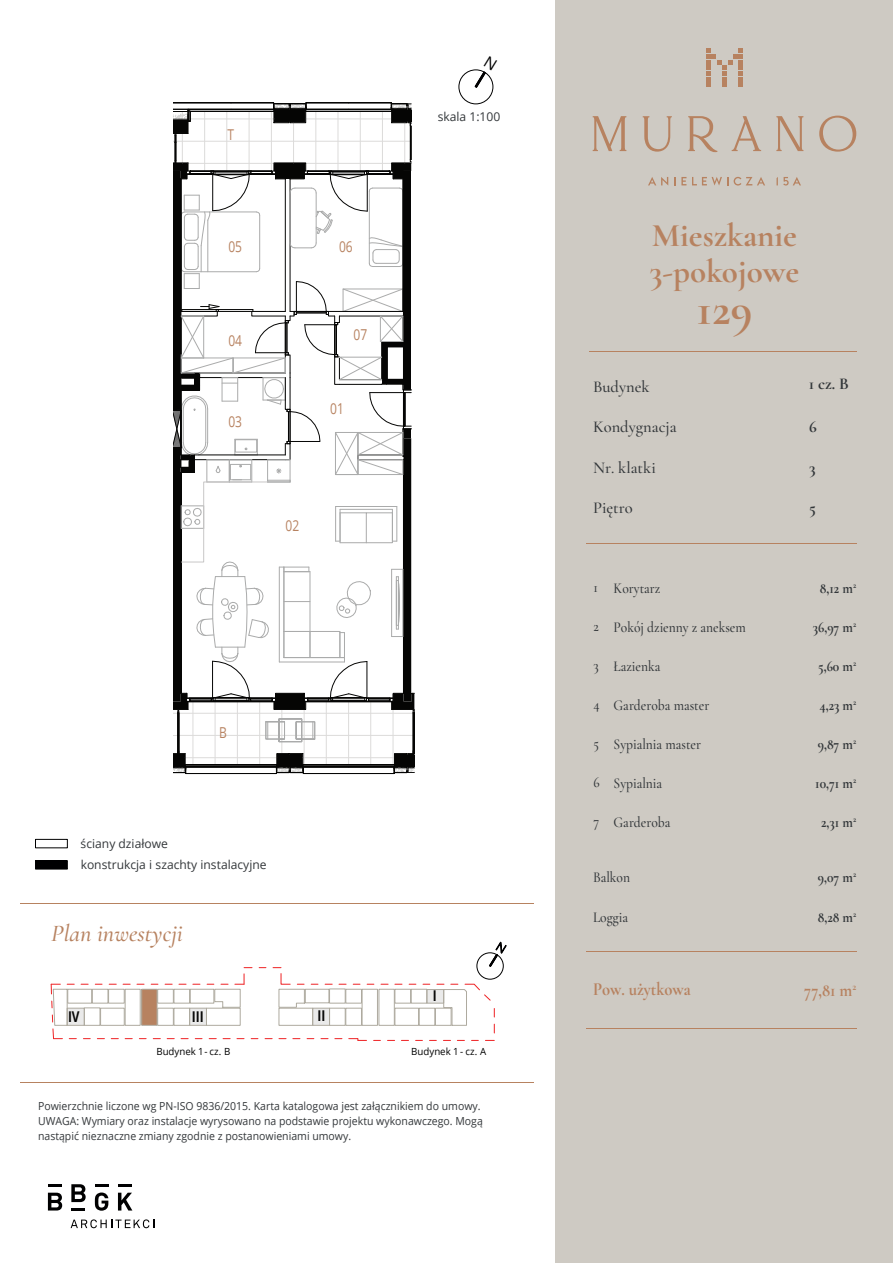
<style>
.page{position:relative;width:893px;height:1263px;background:#fff}
.page>*{position:absolute;margin:0;border:0;box-sizing:border-box;transform-origin:0 0}
.t1{font:700 46.5px "Cormorant Garamond";color:#b78260}
.t2{font:700 33px/36px "Cormorant Garamond";color:#b78260}
.t3{font:italic 500 24.15px "Cormorant";color:#b78260}
.t4{font:700 18.6px "Cormorant Garamond";color:#b78260;scale:.89 1}
.t5{font:500 16.65px "Cormorant Garamond";color:#33373a}
.t6{font:700 16.65px "Cormorant Garamond";color:#33373a}
.t7{font:500 15.15px "Cormorant Garamond";color:#33373a;scale:.89 1}
.t8{font:700 15.15px "Cormorant Garamond";color:#33373a;scale:.89 1}
.t9{font:15px "Open Sans";color:#b78260;scale:.8 1}
.t10{font:700 14.85px "Open Sans";color:#050504;scale:.8 1}
.t11{font:14.85px "Open Sans";color:#b78260;scale:.81 1}
.t12{font:700 14.85px "Open Sans";color:#050504;scale:.79 1}
.t13{font:12.15px/21.5px "Open Sans";color:#33373a}
.t14{font:11.1px/15px "Open Sans";color:#33373a;scale:.95 1}
.t15{font:9.9px "Open Sans";color:#000001}
</style>
<div class="page">
<div style="left:555px;top:1px;width:338px;height:1262px;background:#cecac3"></div>
<div style="left:36px;top:861px;width:31px;height:8px;background:#000001"></div>
<div style="left:35px;top:860px;width:33px;height:9px;border:1px solid #000001"></div>
<div style="left:35px;top:839px;width:33px;height:9px;border:1px solid #000001"></div>
<div style="left:459px;top:70px;width:34px;height:34px;border:1px solid #000001;border-radius:50%"></div>
<svg style="left:71px;top:1219px;width:83px;height:9px"></svg>
<svg style="left:71px;top:1184px;width:15px;height:18px"></svg>
<svg style="left:48px;top:1193px;width:14px;height:17px"></svg>
<svg style="left:95px;top:1192px;width:13px;height:19px"></svg>
<svg style="left:118px;top:1193px;width:14px;height:17px"></svg>
<hr style="left:118px;top:1184px;width:14px;height:3px;background:#000001">
<hr style="left:95px;top:1184px;width:14px;height:3px;background:#000001">
<hr style="left:71px;top:1208px;width:14px;height:3px;background:#000001">
<hr style="left:48px;top:1184px;width:14px;height:3px;background:#000001">
<svg style="left:706px;top:49px;width:37px;height:38px"></svg>
<svg style="left:648px;top:177px;width:20px;height:9px"></svg>
<svg style="left:674px;top:177px;width:12px;height:8px"></svg>
<svg style="left:692px;top:177px;width:36px;height:9px"></svg>
<svg style="left:734px;top:177px;width:31px;height:9px"></svg>
<svg style="left:776px;top:177px;width:25px;height:9px"></svg>
<svg style="left:593px;top:116px;width:33px;height:35px"></svg>
<svg style="left:643px;top:116px;width:29px;height:36px"></svg>
<svg style="left:688px;top:116px;width:29px;height:36px"></svg>
<svg style="left:732px;top:116px;width:29px;height:35px"></svg>
<svg style="left:776px;top:116px;width:27px;height:35px"></svg>
<svg style="left:819px;top:116px;width:37px;height:36px"></svg>
<hr style="left:586px;top:543px;width:270px;height:1px;background:#b78260">
<hr style="left:589px;top:352px;width:268px;height:1px;background:#b78260">
<hr style="left:20px;top:1082px;width:514px;height:1px;background:#b78260">
<hr style="left:20px;top:903px;width:514px;height:1px;background:#b78260">
<hr style="left:586px;top:951px;width:270px;height:1px;background:#b78260">
<hr style="left:586px;top:1028px;width:270px;height:1px;background:#b78260">
<svg style="left:173px;top:102px;width:242px;height:672px"></svg>
<svg style="left:475px;top:69px;width:19px;height:19px"></svg>
<svg style="left:51px;top:942px;width:456px;height:99px"></svg>
<h3 class="t11" style="left:228px;top:125px;width:10px">T</h3>
<h3 class="t9" style="left:228px;top:236px;width:19px">05</h3>
<h3 class="t9" style="left:339px;top:236px;width:19px">06</h3>
<h3 class="t9" style="left:228px;top:330px;width:19px">04</h3>
<h3 class="t9" style="left:228px;top:411px;width:19px">03</h3>
<h3 class="t9" style="left:353px;top:324px;width:19px">07</h3>
<h3 class="t9" style="left:330px;top:398px;width:19px">01</h3>
<h3 class="t9" style="left:286px;top:515px;width:19px">02</h3>
<p class="t13" style="left:438px;top:105px;width:64px">skala 1:100</p>
<h3 class="t9" style="left:219px;top:723px;width:11px">B</h3>
<p class="t13" style="left:81px;top:832px;width:187px">ściany działowe<br>konstrukcja i szachty instalacyjne</p>
<h3 class="t3" style="left:51px;top:914px;width:133px">Plan inwestycji</h3>
<h3 class="t10" style="left:68px;top:1006px;width:16px">IV</h3>
<h3 class="t10" style="left:192px;top:1006px;width:16px">III</h3>
<h3 class="t10" style="left:317px;top:1005px;width:11px">II</h3>
<h3 class="t12" style="left:433px;top:985px;width:6px">I</h3>
<p class="t15" style="left:156px;top:1045px;width:75px">Budynek 1 - cz. B</p>
<p class="t15" style="left:411px;top:1045px;width:76px">Budynek 1 - cz. A</p>
<p class="t14" style="left:38px;top:1098px;width:470px">Powierzchnie liczone wg PN-ISO 9836/2015. Karta katalogowa jest załącznikiem do umowy.<br>UWAGA: Wymiary oraz instalacje wyrysowano na podstawie projektu wykonawczego. Mogą nastąpić nieznaczne zmiany zgodnie z postanowieniami umowy.</p>
<h2 class="t2" style="left:650px;top:217px;width:151px">Mieszkanie<br>3-pokojowe</h2>
<h1 class="t1" style="left:697px;top:281px;width:57px">129</h1>
<h3 class="t5" style="left:593px;top:376px;width:58px">Budynek</h3>
<h3 class="t6" style="left:809px;top:373px;width:42px">1 cz. B</h3>
<h3 class="t5" style="left:593px;top:417px;width:85px">Kondygnacja</h3>
<h3 class="t6" style="left:809px;top:417px;width:9px">6</h3>
<h3 class="t5" style="left:593px;top:457px;width:64px">Nr. klatki</h3>
<h3 class="t6" style="left:809px;top:457px;width:8px">3</h3>
<h3 class="t5" style="left:593px;top:497px;width:41px">Piętro</h3>
<h3 class="t6" style="left:809px;top:497px;width:8px">5</h3>
<h3 class="t7" style="left:594px;top:578px;width:7px">1</h3>
<h3 class="t7" style="left:594px;top:617px;width:8px">2</h3>
<h3 class="t7" style="left:594px;top:656px;width:7px">3</h3>
<h3 class="t7" style="left:594px;top:695px;width:8px">4</h3>
<h3 class="t7" style="left:594px;top:734px;width:8px">5</h3>
<h3 class="t7" style="left:594px;top:773px;width:9px">6</h3>
<h3 class="t7" style="left:594px;top:812px;width:8px">7</h3>
<h3 class="t7" style="left:614px;top:579px;width:54px">Korytarz</h3>
<h3 class="t7" style="left:614px;top:618px;width:150px">Pokój dzienny z aneksem</h3>
<h3 class="t7" style="left:614px;top:657px;width:54px">Łazienka</h3>
<h3 class="t7" style="left:614px;top:696px;width:109px">Garderoba master</h3>
<h3 class="t7" style="left:614px;top:735px;width:100px">Sypialnia master</h3>
<h3 class="t7" style="left:614px;top:774px;width:56px">Sypialnia</h3>
<h3 class="t7" style="left:614px;top:813px;width:65px">Garderoba</h3>
<h3 class="t8" style="left:820px;top:579px;width:42px">8,12 m<sup>2</sup></h3>
<h3 class="t8" style="left:813px;top:618px;width:50px">36,97 m<sup>2</sup></h3>
<h3 class="t8" style="left:818px;top:657px;width:44px">5,60 m<sup>2</sup></h3>
<h3 class="t8" style="left:819px;top:696px;width:43px">4,23 m<sup>2</sup></h3>
<h3 class="t8" style="left:818px;top:735px;width:45px">9,87 m<sup>2</sup></h3>
<h3 class="t8" style="left:815px;top:774px;width:48px">10,71 m<sup>2</sup></h3>
<h3 class="t8" style="left:821px;top:813px;width:41px">2,31 m<sup>2</sup></h3>
<h3 class="t7" style="left:593px;top:868px;width:43px">Balkon</h3>
<h3 class="t8" style="left:818px;top:868px;width:45px">9,07 m<sup>2</sup></h3>
<h3 class="t7" style="left:593px;top:907px;width:41px">Loggia</h3>
<h3 class="t8" style="left:818px;top:907px;width:45px">8,28 m<sup>2</sup></h3>
<h3 class="t4" style="left:593px;top:977px;width:111px">Pow. użytkowa</h3>
<h3 class="t4" style="left:804px;top:979px;width:60px">77,81 m<sup>2</sup></h3>
</div>
